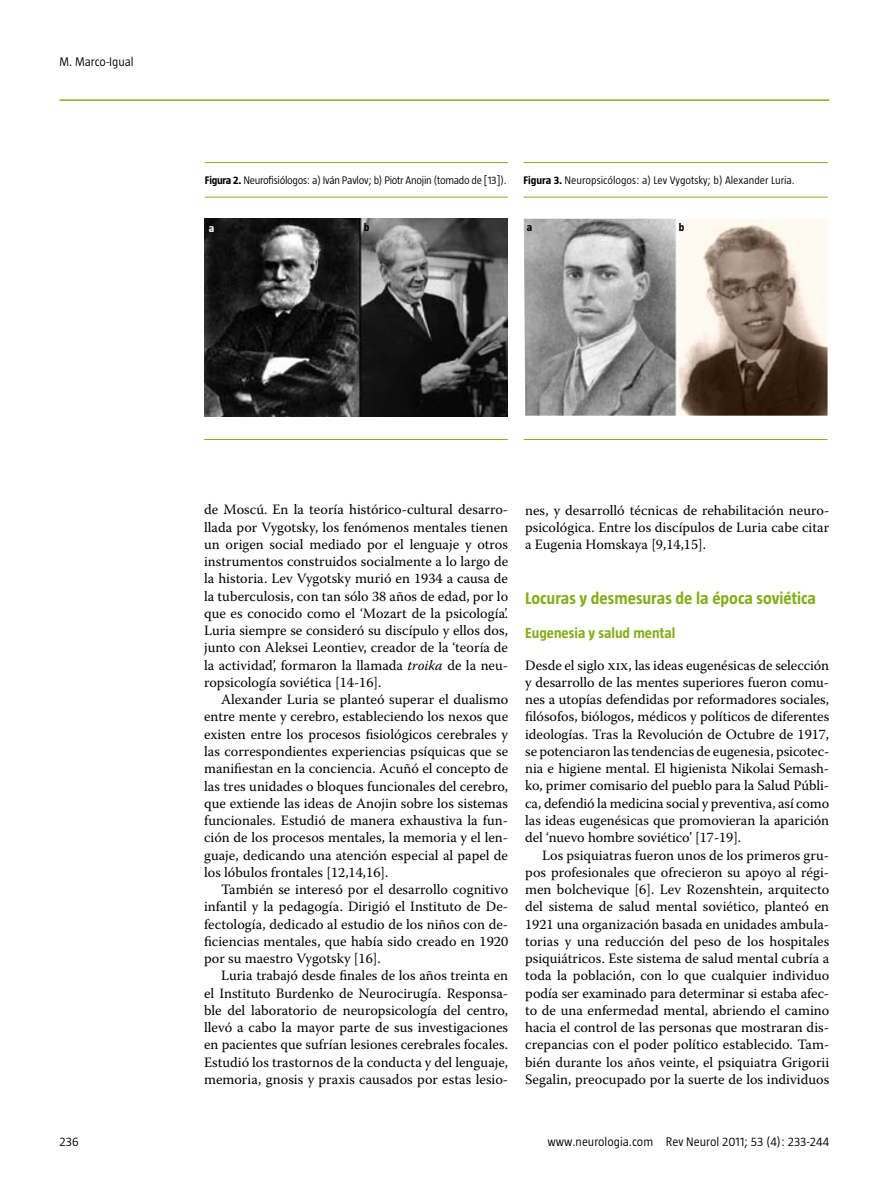
<style>
.page{position:relative;width:893px;height:1191px;background:#fff}
.page>*{position:absolute;margin:0;border:0;box-sizing:border-box;transform-origin:0 0}
.t1{font:700 17.25px "Taz";color:#87ae1c}
.t2{font:700 15px "Taz";color:#87ae1c}
.t3{font:14.25px/17.2px "Warnock Pro";color:#000;text-align:justify}
.t4{font:300 12.75px "Taz";color:#000}
.t5{font:300 11.25px "Taz";letter-spacing:-.025em;color:#000}
.t6{font:300 11.25px "Taz";color:#000}
.t7{font:700 11.25px "Taz";color:#000}
.t8{font:700 11.25px "Taz";color:#fff}
.s1{font-weight:700}
.s2{font-style:italic}
</style>
<div class="page">
<hr style="left:60px;top:99px;width:769px;height:2px;background:#87ae1c">
<hr style="left:524px;top:439px;width:303px;height:1px;background:#87ae1c">
<hr style="left:523px;top:162px;width:305px;height:1px;background:#87ae1c">
<hr style="left:523px;top:197px;width:305px;height:1px;background:#87ae1c">
<img style="left:524px;top:219px;width:303px;height:197px">
<hr style="left:205px;top:162px;width:303px;height:1px;background:#87ae1c">
<hr style="left:205px;top:197px;width:303px;height:1px;background:#87ae1c">
<hr style="left:204px;top:439px;width:304px;height:1px;background:#87ae1c">
<img style="left:204px;top:219px;width:304px;height:197px">
<p class="t4" style="left:60px;top:54px;width:76px">M. Marco-Igual</p>
<p class="t5" style="left:205px;top:174px;width:303px"><span class="s1">Figura 2.</span> Neurofisiólogos: a) Iván Pavlov; b) Piotr Anojin (tomado de [13]).</p>
<p class="t8" style="left:209px;top:222px;width:7px">a</p>
<p class="t7" style="left:364px;top:221px;width:7px">b</p>
<p class="t6" style="left:523px;top:174px;width:273px"><span class="s1">Figura 3.</span> Neuropsicólogos: a) Lev Vygotsky; b) Alexander Luria.</p>
<p class="t7" style="left:527px;top:221px;width:7px">a</p>
<p class="t7" style="left:679px;top:221px;width:7px">b</p>
<p class="t3" style="left:204px;top:501px;width:306px">de Moscú. En la teoría histórico-cultural desarro&shy;llada por Vygotsky, los fenómenos mentales tienen un origen social mediado por el lenguaje y otros instrumentos construidos socialmente a lo largo de la historia. Lev Vygotsky murió en 1934 a causa de la tuberculosis, con tan sólo 38 años de edad, por lo que es conocido como el ‘Mozart de la psicología’.<br>Luria siempre se consideró su discípulo y ellos dos, junto con Aleksei Leontiev, creador de la ‘teoría de la actividad’, formaron la llamada <span class="s2">troika</span> de la neu&shy;ropsicología soviética [14-16].</p>
<p class="t3" style="left:204px;top:690px;width:306px;text-indent:17px">Alexander Luria se planteó superar el dualismo entre mente y cerebro, estableciendo los nexos que existen entre los procesos fisiológicos cerebrales y las correspondientes experiencias psíquicas que se manifiestan en la conciencia. Acuñó el concepto de las tres unidades o bloques funcionales del cerebro, que extiende las ideas de Anojin sobre los sistemas funcionales. Estudió de manera exhaustiva la fun&shy;ción de los procesos mentales, la memoria y el len&shy;guaje, dedicando una atención especial al papel de los lóbulos frontales [12,14,16].</p>
<p class="t3" style="left:204px;top:880px;width:306px;text-indent:17px">También se interesó por el desarrollo cognitivo infantil y la pedagogía. Dirigió el Instituto de De&shy;fectología, dedicado al estudio de los niños con de&shy;ficiencias mentales, que había sido creado en 1920 por su maestro Vygotsky [16].</p>
<p class="t3" style="left:204px;top:967px;width:306px;text-indent:17px">Luria trabajó desde finales de los años treinta en el Instituto Burdenko de Neurocirugía. Responsa&shy;ble del laboratorio de neuropsicología del centro, llevó a cabo la mayor parte de sus investigaciones en pacientes que sufrían lesiones cerebrales focales.<br>Estudió los trastornos de la conducta y del lenguaje, memoria, gnosis y praxis causados por estas lesio-</p>
<p class="t3" style="left:525px;top:501px;width:306px">nes, y desarrolló técnicas de rehabilitación neuro&shy;psicológica. Entre los discípulos de Luria cabe citar a Eugenia Homskaya [9,14,15].</p>
<p class="t1" style="left:525px;top:588px;width:292px">Locuras y desmesuras de la época soviética</p>
<p class="t2" style="left:525px;top:624px;width:152px">Eugenesia y salud mental</p>
<p class="t3" style="left:525px;top:656px;width:306px">Desde el siglo xix, las ideas eugenésicas de selección y desarrollo de las mentes superiores fueron comu&shy;nes a utopías defendidas por reformadores sociales, filósofos, biólogos, médicos y políticos de diferentes ideologías. Tras la Revolución de Octubre de 1917, se potenciaron las tendencias de eugenesia, psicotec&shy;nia e higiene mental. El higienista Nikolai Semash&shy;ko, primer comisario del pueblo para la Salud Públi&shy;ca, defendió la medicina social y preventiva, así como las ideas eugenésicas que promovieran la aparición del ‘nuevo hombre soviético’ [17-19].</p>
<p class="t3" style="left:525px;top:846px;width:306px;text-indent:17px">Los psiquiatras fueron unos de los primeros gru&shy;pos profesionales que ofrecieron su apoyo al régi&shy;men bolchevique [6]. Lev Rozenshtein, arquitecto del sistema de salud mental soviético, planteó en 1921 una organización basada en unidades ambula&shy;torias y una reducción del peso de los hospitales psiquiátricos. Este sistema de salud mental cubría a toda la población, con lo que cualquier individuo podía ser examinado para determinar si estaba afec&shy;to de una enfermedad mental, abriendo el camino hacia el control de las personas que mostraran dis&shy;crepancias con el poder político establecido. Tam&shy;bién durante los años veinte, el psiquiatra Grigorii Segalin, preocupado por la suerte de los individuos</p>
<p class="t4" style="left:60px;top:1134px;width:21px">236</p>
<p class="t4" style="left:547px;top:1134px;width:283px">www.neurologia.com Rev Neurol 2011; 53 (4): 233-244</p>
</div>
